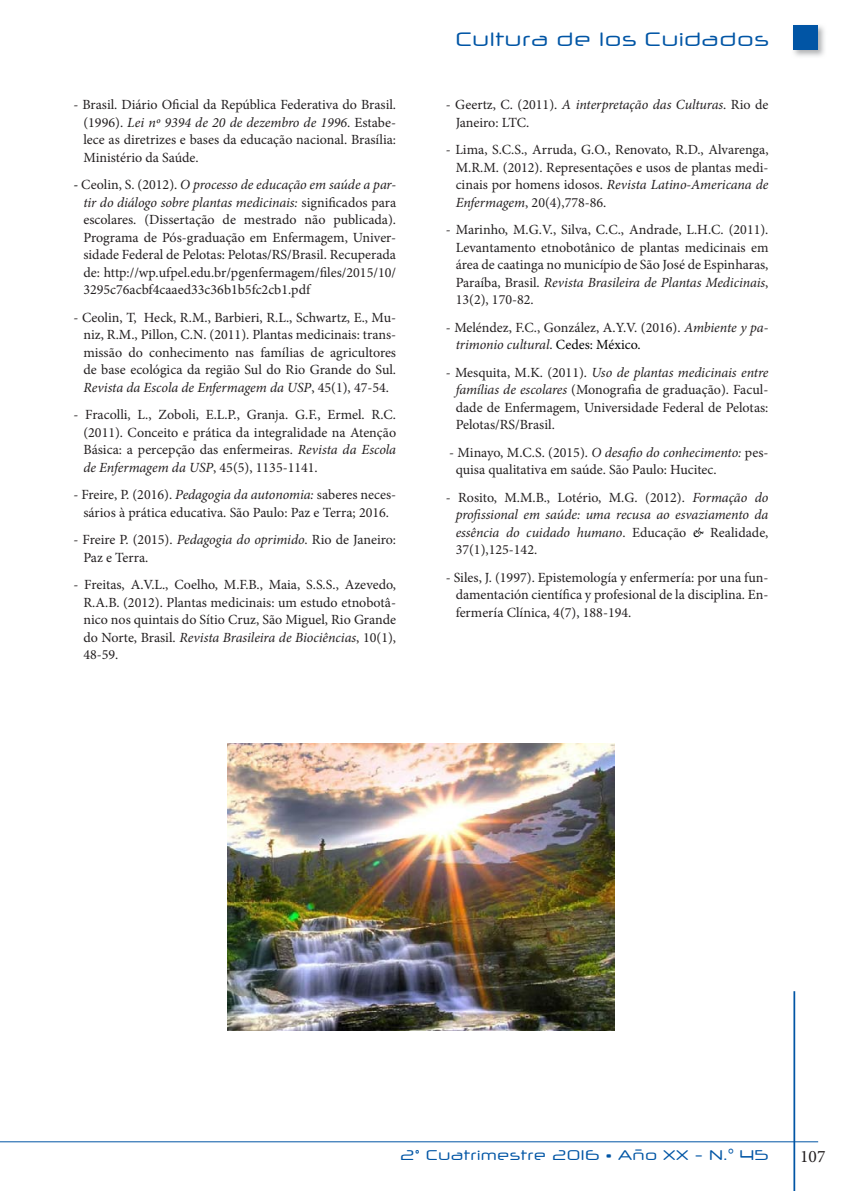
<style>
.page{position:relative;width:844px;height:1191px;background:#fff}
.page>*{position:absolute;margin:0;border:0;box-sizing:border-box;transform-origin:0 0}
.t1{font:19.25px "Neuropol X Free";color:#0155a5}
.t2{font:17.5px "Minion Pro";color:#231f20}
.t3{font:14px/17.5px "Minion Pro";color:#231f20;text-align:justify}
.t4{font:italic 14px/17.5px "Minion Pro";letter-spacing:-.005em;color:#231f20;text-align:justify}
.t5{font:14px "Neuropol X Free";color:#0155a5}
.s1{font-style:italic}
.s2{color:#000}
.s3{font-style:normal}
</style>
<div class="page">
<hr style="left:793px;top:991px;width:2px;height:200px;background:#0155a5">
<hr style="left:0;top:1141px;width:818px;height:1px;background:#0155a5">
<img style="left:793px;top:25px;width:32px;height:32px">
<div style="left:793px;top:25px;width:25px;height:25px;background:#0155a5"></div>
<img style="left:227px;top:743px;width:387px;height:287px">
<p class="t3" style="left:83px;top:96px;width:314px;text-indent:-10px">- Brasil. Diário Oficial da República Federativa do Brasil. (1996). <span class="s1">Lei nº 9394 de 20 de dezembro de 1996</span>. Estabe&shy;lece as diretrizes e bases da educação nacional. Brasília:<br>Ministério da Saúde.</p>
<p class="t3" style="left:83px;top:176px;width:314px;text-indent:-10px"><span class="s2">-</span> Ceolin, S. (2012). <span class="s1">O processo de educação em saúde a par&shy;tir do diálogo sobre plantas medicinais:</span> significados para escolares. (Dissertação de mestrado não publicada).<br>Programa de Pós-graduação em Enfermagem, Univer&shy;sidade Federal de Pelotas: Pelotas/RS/Brasil. Recuperada de: http://wp.ufpel.edu.br/pgenfermagem/files/2015/10/ 3295c76acbf4caaed33c36b1b5fc2cb1.pdf</p>
<p class="t3" style="left:83px;top:309px;width:314px;text-indent:-10px">- Ceolin, T, Heck, R.M., Barbieri, R.L., Schwartz, E., Mu&shy;niz, R.M., Pillon, C.N. (2011). Plantas medicinais: trans&shy;missão do conhecimento nas famílias de agricultores de base ecológica da região Sul do Rio Grande do Sul.<br><span class="s1">Revista da Escola de Enfermagem da USP</span>, 45(1), 47-54.</p>
<p class="t3" style="left:83px;top:406px;width:314px;text-indent:-10px">- Fracolli, L., Zoboli, E.L.P., Granja. G.F., Ermel. R.C. (2011). Conceito e prática da integralidade na Atenção Básica: a percepção das enfermeiras. <span class="s1">Revista da Escola de Enfermagem da USP</span>, 45(5), 1135-1141.</p>
<p class="t3" style="left:73px;top:486px;width:324px;text-align:center">- Freire, P. (2016). <span class="s1">Pedagogia da autonomia:</span> saberes neces&shy;sários à prática educativa. São Paulo: Paz e Terra; 2016.</p>
<p class="t3" style="left:83px;top:531px;width:314px;text-indent:-10px">- Freire P. (2015). <span class="s1">Pedagogia do oprimido</span>. Rio de Janeiro:<br>Paz e Terra.</p>
<p class="t3" style="left:83px;top:576px;width:314px;text-indent:-10px">- Freitas, A.V.L., Coelho, M.F.B., Maia, S.S.S., Azevedo, R.A.B. (2012). Plantas medicinais: um estudo etnobotâ&shy;nico nos quintais do Sítio Cruz, São Miguel, Rio Grande do Norte, Brasil. <span class="s1">Revista Brasileira de Biociências</span>, 10(1), 48-59.</p>
<h1 class="t1" style="left:455px;top:27px;width:315px">Cultura de los Cuidados</h1>
<p class="t3" style="left:455px;top:96px;width:314px;text-indent:-10px">- Geertz, C. (2011). <span class="s1">A interpretação das Culturas</span>. Rio de<br>Janeiro: LTC.</p>
<p class="t3" style="left:455px;top:141px;width:314px;text-indent:-10px">- Lima, S.C.S., Arruda, G.O., Renovato, R.D., Alvarenga, M.R.M. (2012). Representações e usos de plantas medi&shy;cinais por homens idosos. <span class="s1">Revista Latino-Americana de Enfermagem</span>, 20(4),778-86.</p>
<p class="t3" style="left:455px;top:221px;width:314px;text-indent:-10px">- Marinho, M.G.V., Silva, C.C., Andrade, L.H.C. (2011).<br>Levantamento etnobotânico de plantas medicinais em área de caatinga no município de São José de Espinharas, Paraíba, Brasil. <span class="s1">Revista Brasileira de Plantas Medicinais</span>, 13(2), 170-82.</p>
<p class="t3" style="left:455px;top:319px;width:314px;text-indent:-10px">- Meléndez, F.C., González, A.Y.V. (2016). <span class="s1">Ambiente y pa&shy;trimonio cultural</span>. <span class="s2">Cedes: México.</span></p>
<p class="t3" style="left:455px;top:363px;width:314px;text-indent:-10px">- Mesquita, M.K. (2011). <span class="s1">Uso de plantas medicinais entre famílias de escolares</span> (Monografia de graduação). Facul&shy;dade de Enfermagem, Universidade Federal de Pelotas:<br>Pelotas/RS/Brasil.</p>
<p class="t3" style="left:455px;top:443px;width:314px;text-indent:-7px">- Minayo, M.C.S. (2015). <span class="s1">O desafio do conhecimento:</span> pes&shy;quisa qualitativa em saúde. São Paulo: Hucitec.</p>
<p class="t4" style="left:455px;top:488px;width:314px;text-indent:-10px"><span class="s3">- Rosito, M.M.B., Lotério, M.G. (2012).</span> Formação do profissional em saúde: uma recusa ao esvaziamento da essência do cuidado humano<span class="s3">. Educação</span> <span class="s2">&amp;</span> <span class="s3">Realidade, 37(1),125-142.</span></p>
<p class="t3" style="left:455px;top:568px;width:314px;text-indent:-10px">- Siles, J. (1997). Epistemología y enfermería: por una fun&shy;damentación científica y profesional de la disciplina. En&shy;fermería Clínica, 4(7), 188-194.</p>
<p class="t5" style="left:400px;top:1146px;width:371px">2º Cuatrimestre 2016 • Año XX - N.° 45</p>
<p class="t2" style="left:800px;top:1144px;width:27px">107</p>
</div>
